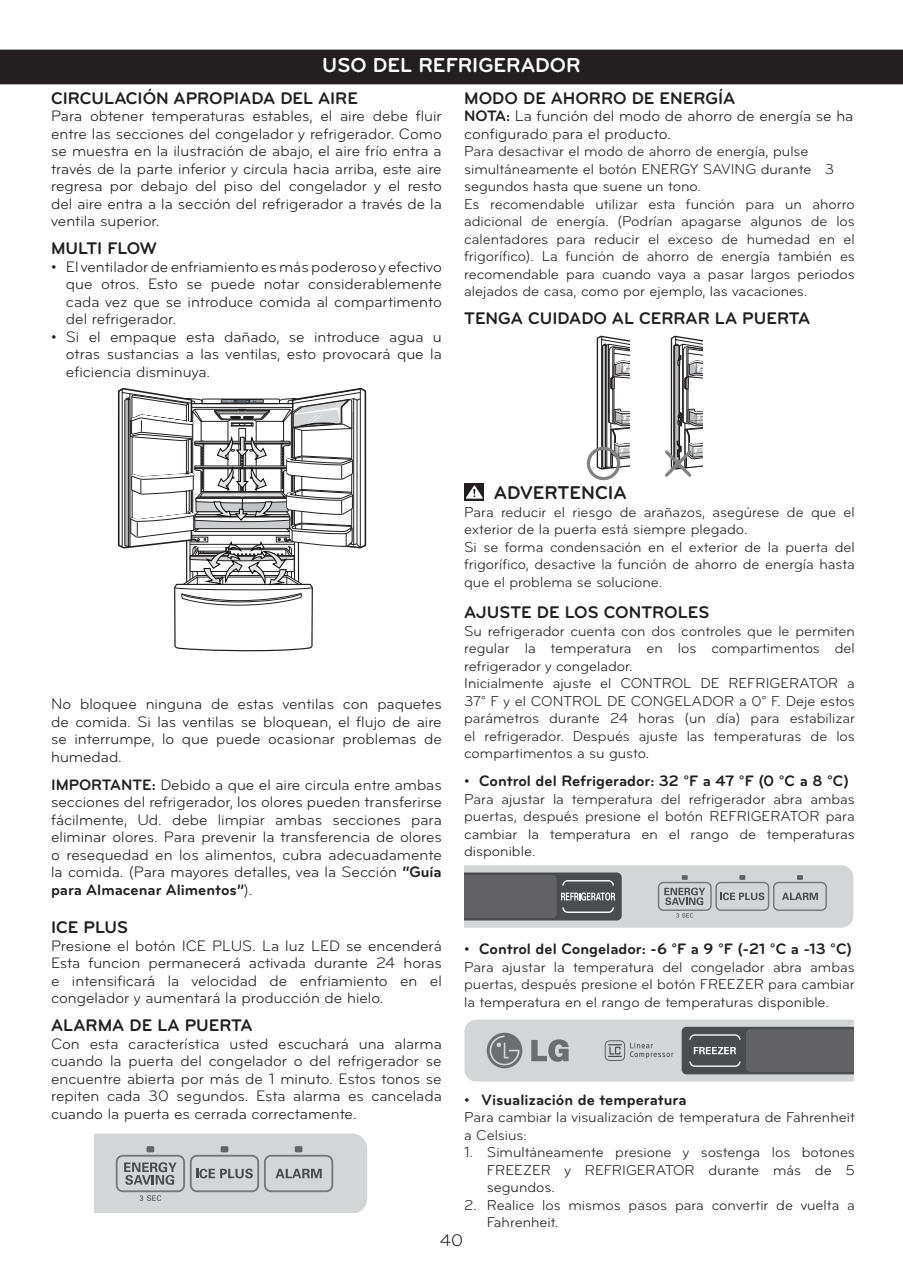
<style>
.page{position:relative;width:903px;height:1275px;background:#fff}
.page>*{position:absolute;margin:0;border:0;box-sizing:border-box;transform-origin:0 0}
.BANDAS_NEGRAS{font:700 21px "Bryant LG";color:#fff}
.Texto_Manual{font:700 19.25px "Bryant LG";color:#231f20}
.Sub_Ind{font:700 17.5px "Bryant LG";color:#231f20}
.t1{font:17.5px "Bryant LG";color:#231f20}
.Texto_Manual-2{font:15.75px/17.5px "Bryant LG";color:#231f20;text-align:justify}
.Bullets_2{font:15.75px/17.5px "Bryant LG";color:#231f20;text-align:justify}
.Sub_Ind-2{font:15.75px/17.5px "Bryant LG";color:#231f20;text-align:justify}
.Bullets_2-2{font:700 15.75px "Bryant LG";color:#231f20}
.Texto_Manual-3{font:700 15.75px "Bryant LG";color:#231f20}
.Sub_Ind-3{font:14.88px/17.5px "Bryant LG";color:#231f20}
.Texto_Manual-4{font:14.88px/17.5px "Bryant LG";color:#231f20;text-align:justify}
.Bullets_2-3{font:14.88px/17.5px "Bryant LG";color:#231f20;text-align:justify}
.s1{font-weight:700}
.s2{font-weight:400}
</style>
<div class="page">
<div style="left:0;top:50px;width:903px;height:34px;background:#231f20"></div>
<div style="left:464px;top:483px;width:20px;height:18px;background:#231f20"></div>
<svg style="left:466px;top:485px;width:17px;height:14px"></svg>
<svg style="left:586px;top:336px;width:116px;height:145px"></svg>
<svg style="left:117px;top:388px;width:250px;height:264px"></svg>
<svg style="left:464px;top:1020px;width:389px;height:61px;background:#a4a5a7"></svg>
<svg style="left:464px;top:865px;width:389px;height:63px;background:#aaabad"></svg>
<svg style="left:94px;top:1134px;width:273px;height:79px;background:#c8c9cb"></svg>
<p class="BANDAS_NEGRAS" style="left:322px;top:52px;width:260px">USO DEL REFRIGERADOR</p>
<p class="Sub_Ind" style="left:51px;top:87px;width:308px">CIRCULACIÓN APROPIADA DEL AIRE</p>
<p class="Texto_Manual-2" style="left:51px;top:108px;width:392px">Para obtener temperaturas estables, el aire debe fluir entre las secciones del congelador y refrigerador. Como se muestra en la ilustración de abajo, el aire frío entra a través de la parte inferior y circula hacia arriba, este aire regresa por debajo del piso del congelador y el resto del aire entra a la sección del refrigerador a través de la ventila superior.</p>
<p class="Sub_Ind" style="left:51px;top:238px;width:107px">MULTI FLOW</p>
<p class="Bullets_2" style="left:66px;top:258px;width:377px;text-indent:-15px">• El ventilador de enfriamiento es más poderoso y efectivo que otros. Esto se puede notar considerablemente cada vez que se introduce comida al compartimento del refrigerador.</p>
<p class="Bullets_2" style="left:66px;top:328px;width:377px;text-indent:-15px">• Si el empaque esta dañado, se introduce agua u otras sustancias a las ventilas, esto provocará que la eficiencia disminuya.</p>
<p class="Sub_Ind" style="left:464px;top:87px;width:273px">MODO DE AHORRO DE ENERGÍA</p>
<p class="Sub_Ind-2" style="left:464px;top:108px;width:391px"><span class="s1">NOTA:</span> La función del modo de ahorro de energía se ha</p>
<p class="Sub_Ind-2" style="left:464px;top:125px;width:208px">configurado para el producto.</p>
<p class="Sub_Ind-3" style="left:464px;top:143px;width:346px">Para desactivar el modo de ahorro de energía, pulse</p>
<p class="Sub_Ind-3" style="left:464px;top:160px;width:371px">simultáneamente el botón ENERGY SAVING durante 3 segundos hasta que suene un tono.</p>
<p class="Sub_Ind-3" style="left:464px;top:195px;width:392px;text-align:justify">Es recomendable utilizar esta función para un ahorro adicional de energía. (Podrían apagarse algunos de los calentadores para reducir el exceso de humedad en el frigorífico). La función de ahorro de energía también es recomendable para cuando vaya a pasar largos periodos alejados de casa, como por ejemplo, las vacaciones.</p>
<p class="Sub_Ind" style="left:464px;top:308px;width:347px">TENGA CUIDADO AL CERRAR LA PUERTA</p>
<p class="Texto_Manual-2" style="left:51px;top:696px;width:392px">No bloquee ninguna de estas ventilas con paquetes de comida. Si las ventilas se bloquean, el flujo de aire se interrumpe, lo que puede ocasionar problemas de humedad.</p>
<p class="Texto_Manual-2" style="left:51px;top:776px;width:392px"><span class="s1">IMPORTANTE:</span> Debido a que el aire circula entre ambas secciones del refrigerador, los olores pueden transferirse fácilmente, Ud. debe limpiar ambas secciones para eliminar olores. Para prevenir la transferencia de olores o resequedad en los alimentos, cubra adecuadamente la comida. (Para mayores detalles, vea la Sección <span class="s1">“Guía para Almacenar Alimentos”</span>).</p>
<p class="Sub_Ind" style="left:51px;top:917px;width:78px">ICE PLUS</p>
<p class="Sub_Ind-2" style="left:51px;top:937px;width:392px">Presione el botón ICE PLUS. La luz LED se encenderá Esta funcion permanecerá activada durante 24 horas e intensificará la velocidad de enfriamiento en el congelador y aumentará la producción de hielo.</p>
<p class="Sub_Ind" style="left:51px;top:1015px;width:203px">ALARMA DE LA PUERTA</p>
<p class="Texto_Manual-2" style="left:51px;top:1035px;width:392px">Con esta característica usted escuchará una alarma cuando la puerta del congelador o del refrigerador se encuentre abierta por más de 1 minuto. Estos tonos se repiten cada 30 segundos. Esta alarma es cancelada cuando la puerta es cerrada correctamente.</p>
<p class="Texto_Manual" style="left:494px;top:481px;width:135px">ADVERTENCIA</p>
<p class="Sub_Ind-3" style="left:464px;top:503px;width:392px">Para reducir el riesgo de arañazos, asegúrese de que el exterior de la puerta está siempre plegado.</p>
<p class="Sub_Ind-3" style="left:464px;top:538px;width:392px;text-align:justify">Si se forma condensación en el exterior de la puerta del frigorífico, desactive la función de ahorro de energía hasta que el problema se solucione.</p>
<p class="Sub_Ind" style="left:464px;top:602px;width:247px">AJUSTE DE LOS CONTROLES</p>
<p class="Bullets_2-3" style="left:464px;top:622px;width:392px">Su refrigerador cuenta con dos controles que le permiten regular la temperatura en los compartimentos del refrigerador y congelador.</p>
<p class="Bullets_2-3" style="left:464px;top:675px;width:392px">Inicialmente ajuste el CONTROL DE REFRIGERATOR a 37° F y el CONTROL DE CONGELADOR a 0° F. Deje estos parámetros durante 24 horas (un día) para estabilizar el refrigerador. Después ajuste las temperaturas de los compartimentos a su gusto.</p>
<p class="Bullets_2-2" style="left:464px;top:771px;width:386px"><span class="s2">•</span> Control del Refrigerador: 32 °F a 47 °F (0 °C a 8 °C)</p>
<p class="Texto_Manual-4" style="left:464px;top:790px;width:392px">Para ajustar la temperatura del refrigerador abra ambas puertas, después presione el botón REFRIGERATOR para cambiar la temperatura en el rango de temperaturas disponible.</p>
<p class="Bullets_2-2" style="left:464px;top:939px;width:389px"><span class="s2">•</span> Control del Congelador: -6 °F a 9 °F (-21 °C a -13 °C)</p>
<p class="Texto_Manual-4" style="left:464px;top:958px;width:392px">Para ajustar la temperatura del congelador abra ambas puertas, después presione el botón FREEZER para cambiar la temperatura en el rango de temperaturas disponible.</p>
<p class="Texto_Manual-3" style="left:464px;top:1090px;width:224px"><span class="s2">•</span> Visualización de temperatura</p>
<p class="Texto_Manual-4" style="left:464px;top:1109px;width:392px">Para cambiar la visualización de temperatura de Fahrenheit a Celsius:</p>
<p class="Texto_Manual-4" style="left:487px;top:1144px;width:369px;text-indent:-23px">1. Simultáneamente presione y sostenga los botones FREEZER y REFRIGERATOR durante más de 5 segundos.</p>
<p class="Texto_Manual-4" style="left:487px;top:1196px;width:369px;text-indent:-23px">2. Realice los mismos pasos para convertir de vuelta a<br>Fahrenheit.</p>
<p class="t1" style="left:440px;top:1230px;width:25px">40</p>
</div>
